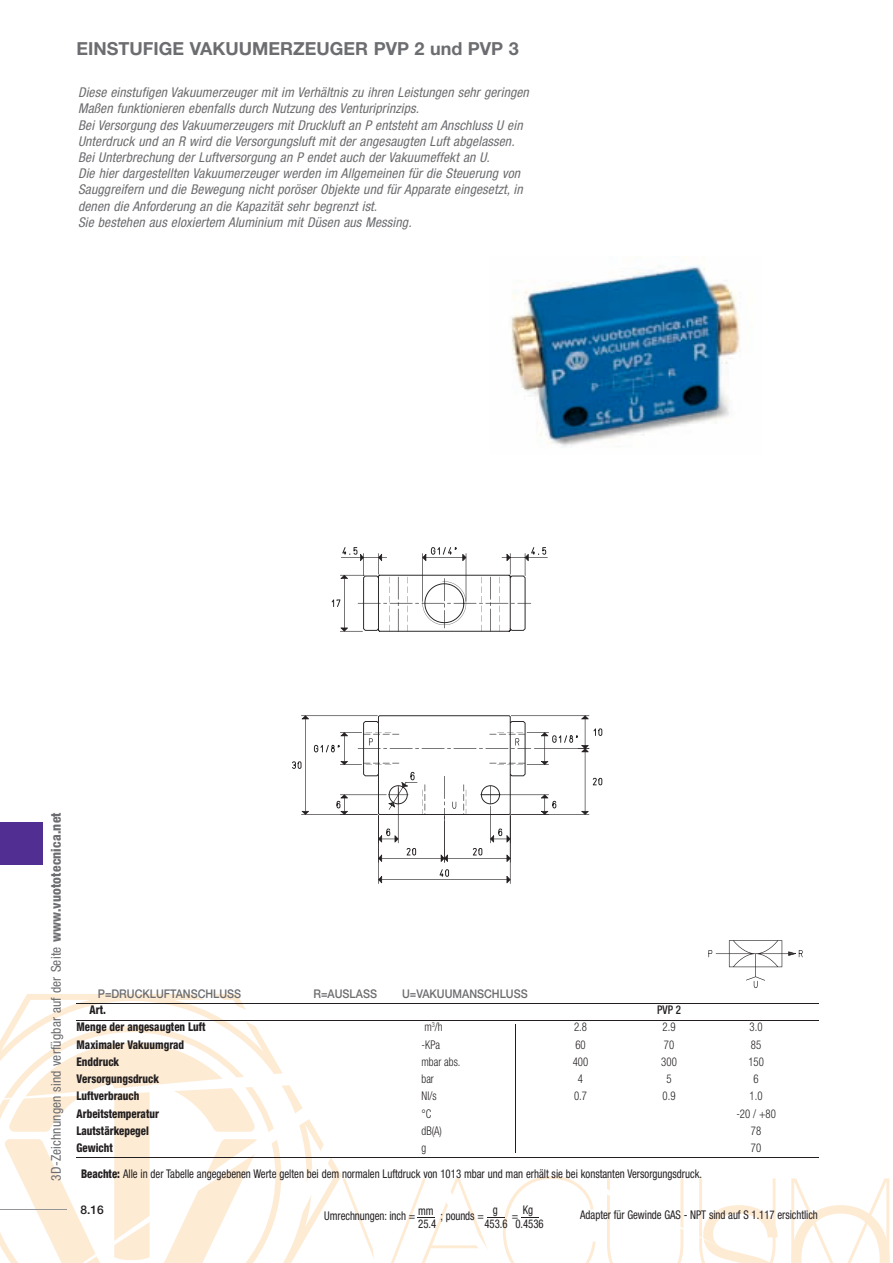
<style>
.page{position:relative;width:893px;height:1263px;background:#fff}
.page>*{position:absolute;margin:0;border:0;box-sizing:border-box;transform-origin:0 0}
.t1{font:700 18px "Helvetica Neue";color:#6c6d70}
.t2{font:italic condensed 13.5px/16.2px "Helvetica Neue";letter-spacing:.01em;color:#6c6d70}
.t3{font:condensed 13.5px "Helvetica Neue";letter-spacing:.01em;color:#6c6d70}
.t4{font:condensed 12px "Helvetica Neue";color:#231f20;scale:.9 1}
.t5{font:800 condensed 12px "Helvetica Neue";color:#231f20;scale:.9 1}
.t6{font:300 condensed 12px "Helvetica Neue";color:#231f20;scale:.9 1}
.t7{font:500 12px "Helvetica Neue";color:#6c6d70;scale:.9 1}
.t8{font:500 12px "Helvetica Neue";color:#231f20}
.t9{font:500 condensed 12px "Helvetica Neue";color:#231f20;scale:.9 1}
.s1{font-weight:800}
</style>
<div class="page">
<svg style="left:0;top:864px;width:684px;height:399px"></svg>
<div style="left:0;top:822px;width:43px;height:42px;background:#502e92"></div>
<svg style="left:342px;top:1176px;width:254px;height:87px"></svg>
<svg style="left:332px;top:547px;width:216px;height:85px"></svg>
<svg style="left:288px;top:715px;width:319px;height:169px"></svg>
<hr style="left:288px;top:885px;width:319px;height:4px;background:#fff">
<hr style="left:288px;top:884px;width:319px;height:1px;background:#fff">
<img style="left:511px;top:257px;width:230px;height:190px">
<hr style="left:77px;top:1003px;width:742px;height:1px;background:#231f20">
<hr style="left:77px;top:1020px;width:742px;height:1px;background:#231f20">
<hr style="left:77px;top:1157px;width:742px;height:1px;background:#231f20">
<hr style="left:516px;top:1024px;width:1px;height:129px;background:#231f20">
<svg style="left:699px;top:940px;width:191px;height:323px"></svg>
<svg style="left:0;top:1139px;width:259px;height:124px"></svg>
<h1 class="t1" style="left:77px;top:37px;width:444px">EINSTUfIGE VAKUUMERZEUGER PVP 2 und PVP 3</h1>
<p class="t2" style="left:78px;top:84px;width:452px">Diese einstufigen Vakuumerzeuger mit im Verhältnis zu ihren Leistungen sehr geringen Maßen funktionieren ebenfalls durch Nutzung des Venturiprinzips.<br>Bei Versorgung des Vakuumerzeugers mit Druckluft an P entsteht am Anschluss U ein Unterdruck und an R wird die Versorgungsluft mit der angesaugten Luft abgelassen.<br>Bei Unterbrechung der Luftversorgung an P endet auch der Vakuumeffekt an U.<br>Die hier dargestellten Vakuumerzeuger werden im Allgemeinen für die Steuerung von Sauggreifern und die Bewegung nicht poröser Objekte und für Apparate eingesetzt, in denen die Anforderung an die Kapazität sehr begrenzt ist.<br>Sie bestehen aus eloxiertem Aluminium mit Düsen aus Messing.</p>
<p class="t3" style="left:48px;top:1181px;width:370px;rotate:-90deg">3D-Zeichnungen sind verfügbar auf der Seite <span class="s1">www.vuototecnica.net</span></p>
<p class="t7" style="left:98px;top:987px;width:161px">P=DRUCKLUFTANSCHLUSS</p>
<p class="t7" style="left:314px;top:987px;width:72px">R=AUSLASS</p>
<p class="t7" style="left:402px;top:987px;width:141px">U=VAKUUMANSCHLUSS</p>
<p class="t5" style="left:90px;top:1002px;width:20px">Art.</p>
<p class="t9" style="left:657px;top:1003px;width:28px">PVP 2</p>
<p class="t5" style="left:77px;top:1020px;width:145px">Menge der angesaugten Luft</p>
<p class="t6" style="left:424px;top:1020px;width:22px">m<sup>3</sup>/h</p>
<p class="t6" style="left:574px;top:1020px;width:16px">2.8</p>
<p class="t6" style="left:663px;top:1020px;width:16px">2.9</p>
<p class="t6" style="left:750px;top:1020px;width:16px">3.0</p>
<p class="t5" style="left:77px;top:1037px;width:121px">Maximaler Vakuumgrad</p>
<p class="t6" style="left:422px;top:1037px;width:22px">-kPa</p>
<p class="t6" style="left:575px;top:1037px;width:13px">60</p>
<p class="t6" style="left:664px;top:1037px;width:13px">70</p>
<p class="t6" style="left:751px;top:1037px;width:13px">85</p>
<p class="t5" style="left:77px;top:1054px;width:49px">Enddruck</p>
<p class="t6" style="left:422px;top:1055px;width:45px">mbar abs.</p>
<p class="t6" style="left:573px;top:1055px;width:19px">400</p>
<p class="t6" style="left:661px;top:1055px;width:19px">300</p>
<p class="t6" style="left:748px;top:1055px;width:19px">150</p>
<p class="t5" style="left:77px;top:1071px;width:93px">Versorgungsdruck</p>
<p class="t6" style="left:422px;top:1072px;width:15px">bar</p>
<p class="t6" style="left:578px;top:1072px;width:7px">4</p>
<p class="t6" style="left:666px;top:1072px;width:7px">5</p>
<p class="t6" style="left:753px;top:1072px;width:7px">6</p>
<p class="t5" style="left:77px;top:1089px;width:71px">Luftverbrauch</p>
<p class="t6" style="left:422px;top:1089px;width:18px">nl/s</p>
<p class="t6" style="left:574px;top:1089px;width:16px">0.7</p>
<p class="t6" style="left:663px;top:1089px;width:16px">0.9</p>
<p class="t6" style="left:750px;top:1089px;width:16px">1.0</p>
<p class="t5" style="left:77px;top:1106px;width:93px">Arbeitstemperatur</p>
<p class="t6" style="left:422px;top:1106px;width:13px">°c</p>
<p class="t6" style="left:736px;top:1106px;width:45px">-20 / +80</p>
<p class="t5" style="left:77px;top:1123px;width:82px">Lautstärkepegel</p>
<p class="t6" style="left:422px;top:1124px;width:24px">db(a)</p>
<p class="t6" style="left:751px;top:1124px;width:13px">78</p>
<p class="t5" style="left:77px;top:1140px;width:42px">Gewicht</p>
<p class="t6" style="left:422px;top:1141px;width:7px">g</p>
<p class="t6" style="left:751px;top:1141px;width:13px">70</p>
<p class="t4" style="left:81px;top:1167px;width:692px"><span class="s1">Beachte:</span> Alle in der Tabelle angegebenen Werte gelten bei dem normalen Luftdruck von 1013 mbar und man erhält sie bei konstanten Versorgungsdruck.</p>
<p class="t8" style="left:81px;top:1202px;width:25px">8.16</p>
<p class="t4" style="left:418px;top:1204px;width:19px">mm</p>
<p class="t4" style="left:493px;top:1202px;width:7px">g</p>
<p class="t4" style="left:523px;top:1203px;width:13px">Kg</p>
<p class="t4" style="left:580px;top:1208px;width:266px">Adapter für Gewinde GAS - NPT sind auf S 1.117 ersichtlich</p>
<p class="t4" style="left:324px;top:1208px;width:103px">Umrechnungen: inch =</p>
<p class="t4" style="left:440px;top:1208px;width:50px">; pounds =</p>
<p class="t4" style="left:512px;top:1208px;width:9px">=</p>
<p class="t4" style="left:418px;top:1216px;width:21px">25.4</p>
<p class="t4" style="left:484px;top:1216px;width:67px">453.6 0.4536</p>
</div>
